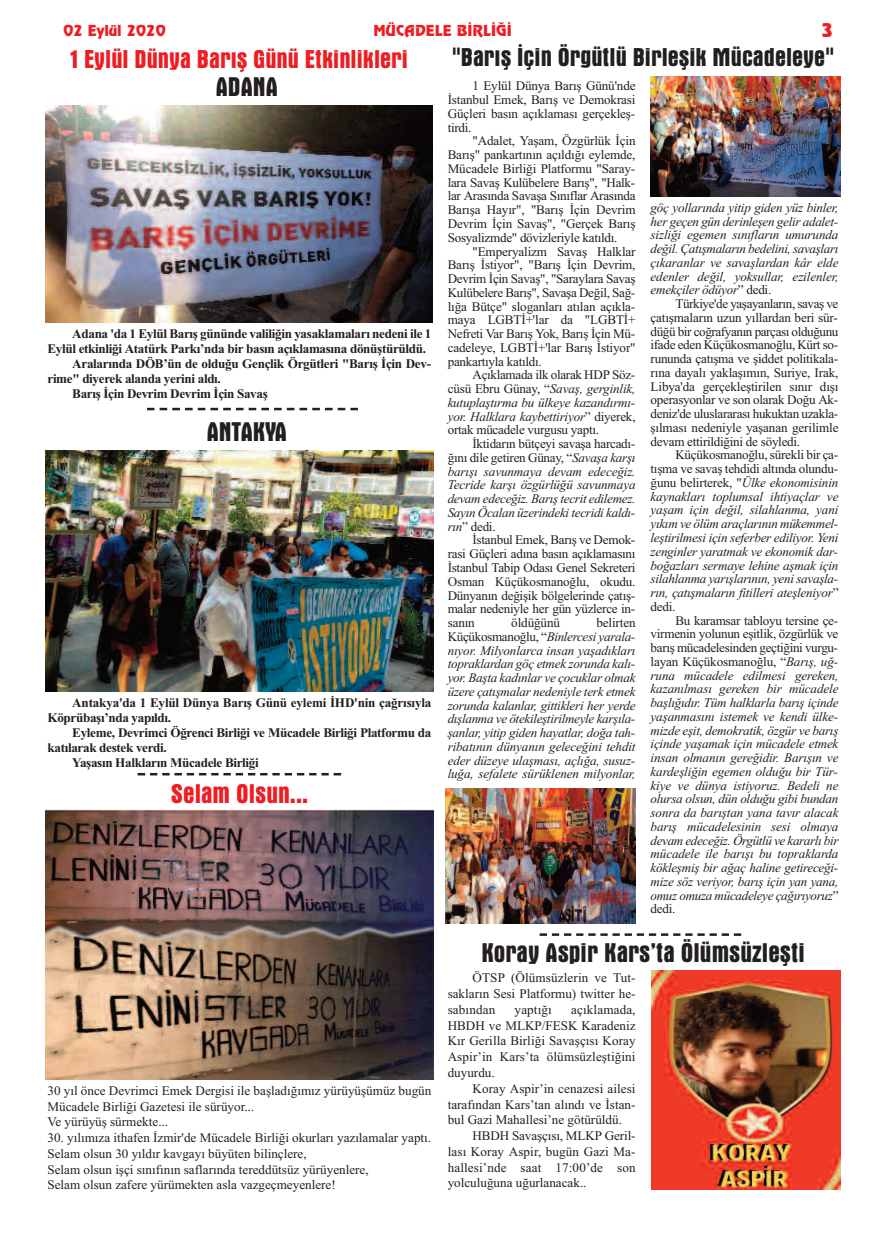
<style>
.page{position:relative;width:886px;height:1241px;background:#fff}
.page>*{position:absolute;margin:0;border:0;box-sizing:border-box;transform-origin:0 0}
.t1{font:700 condensed 27.5px "Aurora BT";color:#231f20}
.t2{font:700 condensed 27.5px "Aurora BT";color:#ee1d23}
.t3{font:700 condensed 26.25px "Aurora BT";color:#231f20}
.t4{font:700 condensed 26.25px "Aurora BT";color:#ee1d23}
.t5{font:18.75px "Revue BT";color:#ee1d23}
.t6{font:15px "Revue BT";color:#ee1d23}
.t7{font:13.12px/13.8px "TR Times New Roman";color:#231f20;text-align:justify}
.t8{font:italic 13.12px/13.8px "TR Times New Roman";letter-spacing:-.02em;color:#231f20;text-align:justify}
.t9{font:700 13.12px/15px "TR Times New Roman";letter-spacing:-.025em;color:#231f20}
.s1{font-style:italic}
.s2{font-style:normal}
</style>
<div class="page">
<img style="left:45px;top:105px;width:387px;height:217px">
<img style="left:650px;top:76px;width:191px;height:120px">
<svg style="left:147px;top:408px;width:211px;height:2px"></svg>
<img style="left:45px;top:451px;width:389px;height:240px">
<svg style="left:138px;top:773px;width:203px;height:2px"></svg>
<img style="left:45px;top:809px;width:389px;height:270px">
<img style="left:651px;top:970px;width:190px;height:218px">
<svg style="left:540px;top:933px;width:201px;height:2px"></svg>
<img style="left:445px;top:788px;width:190px;height:134px">
<p class="t6" style="left:63px;top:22px;width:104px">02 Eylül 2020</p>
<p class="t6" style="left:373px;top:22px;width:140px">MÜCADELE BİRLİĞİ</p>
<h3 class="t5" style="left:821px;top:19px;width:14px">3</h3>
<h2 class="t4" style="left:71px;top:43px;width:338px">1 Eylül Dünya Barış Günü Etkinlikleri</h2>
<h1 class="t1" style="left:216px;top:70px;width:63px">ADANA</h1>
<p class="t9" style="left:72px;top:325px;width:361px">Adana 'da 1 Eylül Barış gününde valiliğin yasaklamaları nedeni ile 1</p>
<p class="t9" style="left:48px;top:340px;width:380px">Eylül etkinliği Atatürk Parkı’nda bir basın açıklamasına dönüştürüldü.</p>
<p class="t9" style="left:72px;top:355px;width:360px">Aralarında DÖB’ün de olduğu Gençlik Örgütleri "Barış İçin Dev-</p>
<p class="t9" style="left:47px;top:370px;width:175px">rime" diyerek alanda yerini aldı.</p>
<p class="t9" style="left:72px;top:385px;width:197px">Barış İçin Devrim Devrim İçin Savaş</p>
<h1 class="t1" style="left:207px;top:415px;width:82px">ANTAKYA</h1>
<p class="t9" style="left:48px;top:694px;width:385px;text-indent:25px">Antakya'da 1 Eylül Dünya Barış Günü eylemi İHD'nin çağrısıyla<br>Köprübaşı’nda yapıldı.</p>
<p class="t9" style="left:72px;top:724px;width:361px">Eyleme, Devrimci Öğrenci Birliği ve Mücadele Birliği Platformu da</p>
<p class="t9" style="left:47px;top:739px;width:121px">katılarak destek verdi.</p>
<p class="t9" style="left:72px;top:754px;width:188px">Yaşasın Halkların Mücadele Birliği</p>
<h1 class="t2" style="left:171px;top:777px;width:139px">Selam Olsun...</h1>
<p class="t7" style="left:47px;top:1082px;width:385px;line-height:15.8px;text-align:left">30 yıl önce Devrimci Emek Dergisi ile başladığımız yürüyüşümüz bugün<br>Mücadele Birliği Gazetesi ile sürüyor...<br>Ve yürüyüş sürmekte...</p>
<p class="t7" style="left:48px;top:1129px;width:385px;line-height:15.8px;text-align:left">30. yılımıza ithafen İzmir'de Mücadele Birliği okurları yazılamalar yaptı.<br>Selam olsun 30 yıldır kavgayı büyüten bilinçlere,<br>Selam olsun işçi sınıfının saflarında tereddütsüz yürüyenlere,<br>Selam olsun zafere yürümekten asla vazgeçmeyenlere!</p>
<h2 class="t3" style="left:452px;top:42px;width:383px">"Barış İçin Örgütlü Birleşik Mücadeleye"</h2>
<p class="t7" style="left:448px;top:79px;width:189px;text-indent:25px">1 Eylül Dünya Barış Günü'nde İstanbul Emek, Barış ve Demokrasi Güçleri basın açıklaması gerçekleş&shy;tirdi.</p>
<p class="t7" style="left:448px;top:134px;width:189px;text-indent:25px">"Adalet, Yaşam, Özgürlük İçin Barış" pankartının açıldığı eylemde, Mücadele Birliği Platformu "Saray&shy;lara Savaş Kulübelere Barış", "Halk&shy;lar Arasında Savaşa Sınıflar Arasında Barışa Hayır", "Barış İçin Devrim Devrim İçin Savaş", "Gerçek Barış Sosyalizmde" dövizleriyle katıldı.</p>
<p class="t7" style="left:448px;top:244px;width:189px;text-indent:25px">"Emperyalizm Savaş Halklar Barış İstiyor", "Barış İçin Devrim, Devrim İçin Savaş", "Saraylara Savaş Kulübelere Barış", Savaşa Değil, Sağ&shy;lığa Bütçe" sloganları atılan açıkla&shy;maya LGBTİ+'lar da "LGBTİ+ Nefreti Var Barış Yok, Barış İçin Mü&shy;cadeleye, LGBTİ+'lar Barış İstiyor" pankartıyla katıldı.</p>
<p class="t7" style="left:448px;top:368px;width:189px;text-indent:25px">Açıklamada ilk olarak HDP Söz&shy;cüsü Ebru Günay, “<span class="s1">Savaş, gerginlik, kutuplaştırma bu ülkeye kazandırmı&shy;yor. Halklara kaybettiriyor</span>” diyerek, ortak mücadele vurgusu yaptı.</p>
<p class="t8" style="left:448px;top:436px;width:189px;text-indent:25px"><span class="s2">İktidarın bütçeyi savaşa harcadı&shy;ğını dile getiren Günay, “</span>Savaşa karşı barışı savunmaya devam edeceğiz.<br>Tecride karşı özgürlüğü savunmaya devam edeceğiz. Barış tecrit edilemez.<br>Sayın Öcalan üzerindeki tecridi kaldı&shy;rın<span class="s2">” dedi.</span></p>
<p class="t7" style="left:448px;top:533px;width:189px;text-indent:25px">İstanbul Emek, Barış ve Demok&shy;rasi Güçleri adına basın açıklamasını İstanbul Tabip Odası Genel Sekreteri Osman Küçükosmanoğlu, okudu.<br>Dünyanın değişik bölgelerinde çatış&shy;malar nedeniyle her gün yüzlerce in&shy;sanın</p>
<p class="t8" style="left:448px;top:615px;width:189px;text-indent:149px"><span class="s2">belirten Küçükosmanoğlu, “</span>Binlercesi yarala&shy;nıyor. Milyonlarca insan yaşadıkları topraklardan göç etmek zorunda kalı&shy;yor. Başta kadınlar ve çocuklar olmak üzere çatışmalar nedeniyle terk etmek zorunda kalanlar, gittikleri her yerde dışlanma ve ötekileştirilmeyle karşıla&shy;şanlar, yitip giden hayatlar, doğa tah&shy;ribatının dünyanın geleceğini tehdit eder düzeye ulaşması, açlığa, susuz&shy;luğa, sefalete sürüklenen milyonlar,</p>
<p class="t7" style="left:511px;top:615px;width:50px">öldüğünü</p>
<p class="t8" style="left:650px;top:200px;width:189px">göç yollarında yitip giden yüz binler, her geçen gün derinleşen gelir adalet&shy;sizliği egemen sınıfların umurunda değil. Çatışmaların bedelini, savaşları çıkaranlar ve savaşlardan kâr elde edenler değil, yoksullar, ezilenler, emekçiler ödüyor<span class="s2">” dedi.</span></p>
<p class="t7" style="left:650px;top:296px;width:189px;text-indent:25px">Türkiye'de yaşayanların, savaş ve çatışmaların uzun yıllardan beri sür&shy;düğü bir coğrafyanın parçası olduğunu ifade eden Küçükosmanoğlu, Kürt so&shy;rununda çatışma ve şiddet politikala&shy;rına dayalı yaklaşımın, Suriye, Irak, Libya'da gerçekleştirilen sınır dışı operasyonlar ve son olarak Doğu Ak&shy;deniz'de uluslararası hukuktan uzakla&shy;şılması nedeniyle yaşanan gerilimle devam ettirildiğini de söyledi.</p>
<p class="t8" style="left:650px;top:448px;width:189px;text-indent:25px"><span class="s2">Küçükosmanoğlu, sürekli bir ça&shy;tışma ve savaş tehdidi altında olundu&shy;ğunu belirterek, "</span>Ülke ekonomisinin kaynakları toplumsal ihtiyaçlar ve yaşam için değil, silahlanma, yani yıkım ve ölüm araçlarının mükemmel&shy;leştirilmesi için seferber ediliyor. Yeni zenginler yaratmak ve ekonomik dar&shy;boğazları sermaye lehine aşmak için silahlanma yarışlarının, yeni savaşla&shy;rın, çatışmaların fitilleri ateşleniyor<span class="s2">” dedi.</span></p>
<p class="t8" style="left:650px;top:613px;width:189px;text-indent:25px"><span class="s2">Bu karamsar tabloyu tersine çe&shy;virmenin yolunun eşitlik, özgürlük ve barış mücadelesinden geçtiğini vurgu&shy;layan Küçükosmanoğlu, “</span>Barış, uğ&shy;runa mücadele edilmesi gereken, kazanılması gereken bir mücadele başlığıdır. Tüm halklarla barış içinde yaşanmasını istemek ve kendi ülke&shy;mizde eşit, demokratik, özgür ve barış içinde yaşamak için mücadele etmek insan olmanın gereğidir. Barışın ve kardeşliğin egemen olduğu bir Tür&shy;kiye ve dünya istiyoruz. Bedeli ne olursa olsun, dün olduğu gibi bundan sonra da barıştan yana tavır alacak barış mücadelesinin sesi olmaya devam edeceğiz. Örgütlü ve kararlı bir mücadele ile barışı bu topraklarda kökleşmiş bir ağaç haline getireceği&shy;mize söz veriyor, barış için yan yana, omuz omuza mücadeleye çağırıyoruz<span class="s2">” dedi.</span></p>
<h1 class="t1" style="left:481px;top:935px;width:325px">Koray Aspir Kars’ta Ölümsüzleşti</h1>
<p class="t7" style="left:448px;top:969px;width:189px;line-height:15.8px;text-indent:25px">ÖTSP (Ölümsüzlerin ve Tut&shy;sakların Sesi Platformu) twitter he&shy;sabından</p>
<p class="t7" style="left:448px;top:1001px;width:189px;line-height:15.8px;text-indent:124px">açıklamada, HBDH ve MLKP/FESK Karadeniz Kır Gerilla Birliği Savaşçısı Koray Aspir’in Kars’ta ölümsüzleştiğini duyurdu.</p>
<p class="t7" style="left:448px;top:1080px;width:189px;line-height:15.8px;text-indent:25px">Koray Aspir’in cenazesi ailesi tarafından Kars’tan alındı ve İstan&shy;bul Gazi Mahallesi’ne götürüldü.</p>
<p class="t7" style="left:448px;top:1127px;width:189px;line-height:15.8px;text-indent:25px">HBDH Savaşçısı, MLKP Geril&shy;lası Koray Aspir, bugün Gazi Ma&shy;hallesi’nde saat 17:00’de son yolculuğuna uğurlanacak..</p>
<p class="t7" style="left:515px;top:1002px;width:39px">yaptığı</p>
</div>
